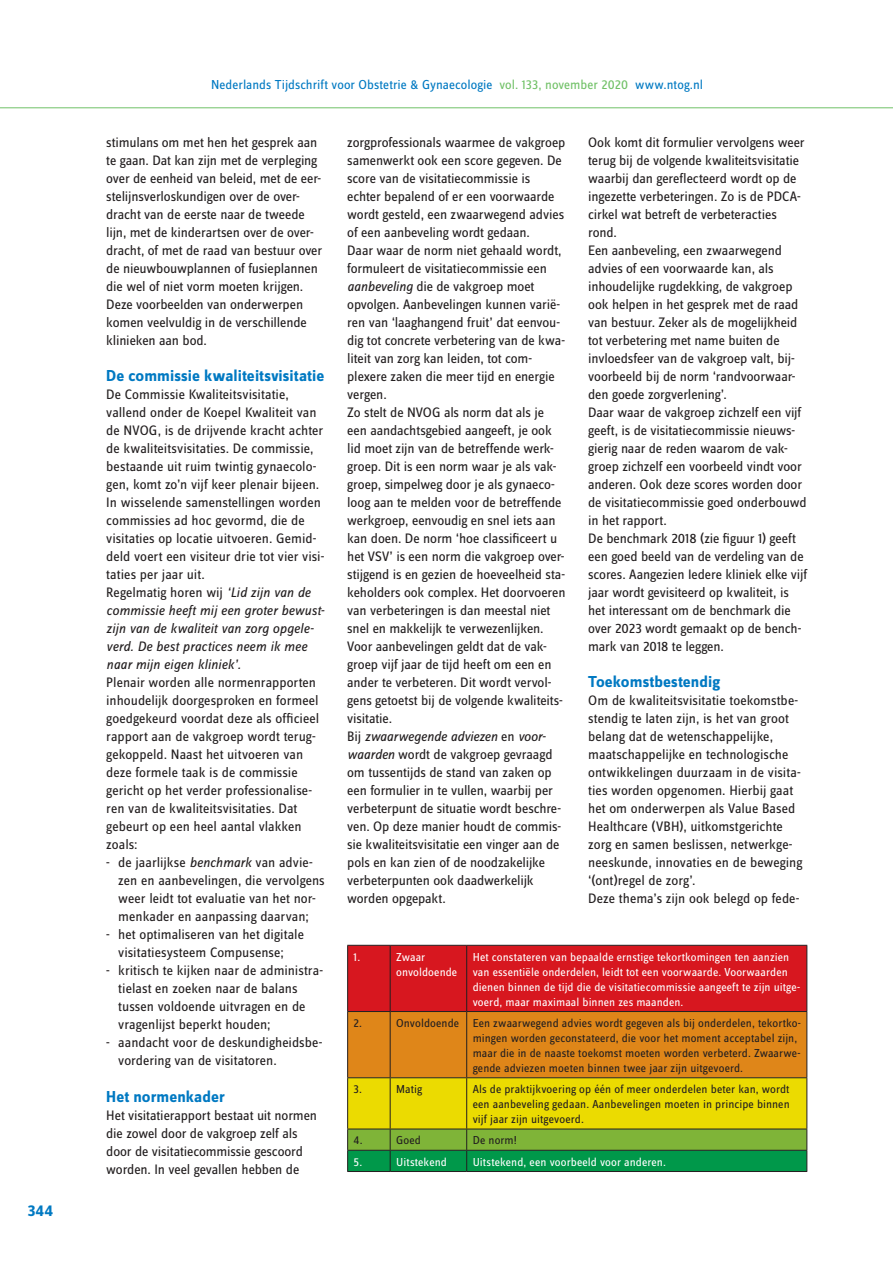
<style>
.page{position:relative;width:893px;height:1263px;background:#fff}
.page>*{position:absolute;margin:0;border:0;box-sizing:border-box;transform-origin:0 0}
.t1{font:700 16.5px "Zine Sans Dis";letter-spacing:.005em;color:#0079c2}
.t2{font:14.25px/18px "Zine Sans Dis";letter-spacing:-.01em;color:#231f20}
.t3{font:13.5px "Zine Sans Dis";letter-spacing:.005em;color:#0079c2}
.t4{font:12px/15px "Zine Sans Dis";letter-spacing:.005em;color:#231f20}
.t5{font:12px/15px "Zine Sans Dis";letter-spacing:.005em;color:#fff}
.s1{color:#71c167}
.s2{font-style:italic}
</style>
<div class="page">
<hr style="left:0;top:107px;width:893px;height:1px;background:#71c167">
<svg style="left:347px;top:945px;width:460px;height:226px;background:#bd7b1d"></svg>
<hr style="left:347px;top:1171px;width:43px;height:1px;background:#231f20">
<hr style="left:390px;top:1171px;width:77px;height:1px;background:#231f20">
<hr style="left:467px;top:1171px;width:340px;height:1px;background:#231f20">
<p class="t1" style="left:28px;top:1202px;width:27px">344</p>
<p class="t3" style="left:211px;top:78px;width:494px">Nederlands Tijdschrift voor Obstetrie &amp; Gynaecologie <span class="s1">vol. 133, november 2020</span> www.ntog.nl</p>
<p class="t2" style="left:106px;top:134px;width:217px">stimulans om met hen het gesprek aan te gaan. Dat kan zijn met de verpleging over de eenheid van beleid, met de eer&shy;stelijnsverloskundigen over de over&shy;dracht van de eerste naar de tweede lijn, met de kinderartsen over de over&shy;dracht, of met de raad van bestuur over de nieuwbouwplannen of fusieplannen die wel of niet vorm moeten krijgen.<br>Deze voorbeelden van onderwerpen komen veelvuldig in de verschillende klinieken aan bod.</p>
<p class="t1" style="left:106px;top:368px;width:220px">De commissie kwaliteitsvisitatie</p>
<p class="t2" style="left:106px;top:386px;width:220px">De Commissie Kwaliteitsvisitatie, vallend onder de Koepel Kwaliteit van de NVOG, is de drijvende kracht achter de kwaliteitsvisitaties. De commissie, bestaande uit ruim twintig gynaecolo&shy;gen, komt zo’n vijf keer plenair bijeen.<br>In wisselende samenstellingen worden commissies ad hoc gevormd, die de visitaties op locatie uitvoeren. Gemid&shy;deld voert een visiteur drie tot vier visi&shy;taties per jaar uit.<br>Regelmatig horen wij <span class="s2">‘Lid zijn van de commissie heeft mij een groter bewust&shy;zijn van de kwaliteit van zorg opgele&shy;verd. De best practices neem ik mee naar mijn eigen kliniek’.</span></p>
<p class="t2" style="left:106px;top:674px;width:215px">Plenair worden alle normenrapporten inhoudelijk doorgesproken en formeel goedgekeurd voordat deze als officieel rapport aan de vakgroep wordt terug&shy;gekoppeld. Naast het uitvoeren van deze formele taak is de commissie gericht op het verder professionalise&shy;ren van de kwaliteitsvisitaties. Dat gebeurt op een heel aantal vlakken zoals:</p>
<p class="t2" style="left:118px;top:854px;width:208px;text-indent:-12px">- de jaarlijkse <span class="s2">benchmark</span> van advie&shy;zen en aanbevelingen, die vervolgens weer leidt tot evaluatie van het nor&shy;menkader en aanpassing daarvan;</p>
<p class="t2" style="left:106px;top:926px;width:199px;text-align:center">- het optimaliseren van het digitale visitatiesysteem Compusense;</p>
<p class="t2" style="left:118px;top:962px;width:206px;text-indent:-12px">- kritisch te kijken naar de administra&shy;tielast en zoeken naar de balans tussen voldoende uitvragen en de vragenlijst beperkt houden;</p>
<p class="t2" style="left:118px;top:1034px;width:206px;text-indent:-12px">- aandacht voor de deskundigheidsbe&shy;vordering van de visitatoren.</p>
<p class="t1" style="left:106px;top:1088px;width:120px">Het normenkader</p>
<p class="t2" style="left:106px;top:1106px;width:212px">Het visitatierapport bestaat uit normen die zowel door de vakgroep zelf als door de visitatiecommissie gescoord worden. In veel gevallen hebben de</p>
<p class="t2" style="left:347px;top:134px;width:220px">zorgprofessionals waarmee de vakgroep samenwerkt ook een score gegeven. De score van de visitatiecommissie is echter bepalend of er een voorwaarde wordt gesteld, een zwaarwegend advies of een aanbeveling wordt gedaan.<br>Daar waar de norm niet gehaald wordt, formuleert de visitatiecommissie een <span class="s2">aanbeveling</span> die de vakgroep moet opvolgen. Aanbevelingen kunnen varië&shy;ren van ‘laaghangend fruit’ dat eenvou&shy;dig tot concrete verbetering van de kwa&shy;liteit van zorg kan leiden, tot com&shy;plexere zaken die meer tijd en energie vergen.<br>Zo stelt de NVOG als norm dat als je een aandachtsgebied aangeeft, je ook lid moet zijn van de betreffende werk&shy;groep. Dit is een norm waar je als vak&shy;groep, simpelweg door je als gynaeco&shy;loog aan te melden voor de betreffende werkgroep, eenvoudig en snel iets aan kan doen. De norm ‘hoe classificeert u het VSV’ is een norm die vakgroep over&shy;stijgend is en gezien de hoeveelheid sta&shy;keholders ook complex. Het doorvoeren van verbeteringen is dan meestal niet snel en makkelijk te verwezenlijken.<br>Voor aanbevelingen geldt dat de vak&shy;groep vijf jaar de tijd heeft om een en ander te verbeteren. Dit wordt vervol&shy;gens getoetst bij de volgende kwaliteits&shy;visitatie.<br>Bij <span class="s2">zwaarwegende adviezen</span> en <span class="s2">voor&shy;waarden</span> wordt de vakgroep gevraagd om tussentijds de stand van zaken op een formulier in te vullen, waarbij per verbeterpunt de situatie wordt beschre&shy;ven. Op deze manier houdt de commis&shy;sie kwaliteitsvisitatie een vinger aan de pols en kan zien of de noodzakelijke verbeterpunten ook daadwerkelijk worden opgepakt.</p>
<p class="t2" style="left:588px;top:134px;width:221px">Ook komt dit formulier vervolgens weer terug bij de volgende kwaliteitsvisitatie waarbij dan gereflecteerd wordt op de ingezette verbeteringen. Zo is de PDCA&shy;cirkel wat betreft de verbeteracties rond.<br>Een aanbeveling, een zwaarwegend advies of een voorwaarde kan, als inhoudelijke rugdekking, de vakgroep ook helpen in het gesprek met de raad van bestuur. Zeker als de mogelijkheid tot verbetering met name buiten de invloedsfeer van de vakgroep valt, bij&shy;voorbeeld bij de norm ‘randvoorwaar&shy;den goede zorgverlening’.<br>Daar waar de vakgroep zichzelf een vijf geeft, is de visitatiecommissie nieuws&shy;gierig naar de reden waarom de vak&shy;groep zichzelf een voorbeeld vindt voor anderen. Ook deze scores worden door de visitatiecommissie goed onderbouwd in het rapport.<br>De benchmark 2018 (zie figuur 1) geeft een goed beeld van de verdeling van de scores. Aangezien Iedere kliniek elke vijf jaar wordt gevisiteerd op kwaliteit, is het interessant om de benchmark die over 2023 wordt gemaakt op de bench&shy;mark van 2018 te leggen.</p>
<p class="t1" style="left:588px;top:674px;width:133px">Toekomstbestendig</p>
<p class="t2" style="left:588px;top:692px;width:216px">Om de kwaliteitsvisitatie toekomstbe&shy;stendig te laten zijn, is het van groot belang dat de wetenschappelijke, maatschappelijke en technologische ontwikkelingen duurzaam in de visita&shy;ties worden opgenomen. Hierbij gaat het om onderwerpen als Value Based Healthcare (VBH), uitkomstgerichte zorg en samen beslissen, netwerkge&shy;neeskunde, innovaties en de beweging ‘(ont)regel de zorg’.<br>Deze thema’s zijn ook belegd op fede-</p>
<p class="t5" style="left:354px;top:949px;width:8px">1.</p>
<p class="t5" style="left:396px;top:949px;width:63px">Zwaar onvoldoende</p>
<p class="t5" style="left:473px;top:949px;width:329px">Het constateren van bepaalde ernstige tekortkomingen ten aanzien van essentiële onderdelen, leidt tot een voorwaarde. Voorwaarden dienen binnen de tijd die de visitatiecommissie aangeeft te zijn uitge&shy;voerd, maar maximaal binnen zes maanden.</p>
<p class="t4" style="left:354px;top:1016px;width:10px">2.</p>
<p class="t4" style="left:473px;top:1016px;width:330px;text-indent:-77px">Onvoldoende Een zwaarwegend advies wordt gegeven als bij onderdelen, tekortko&shy;mingen worden geconstateerd, die voor het moment acceptabel zijn, maar die in de naaste toekomst moeten worden verbeterd. Zwaarwe&shy;gende adviezen moeten binnen twee jaar zijn uitgevoerd.</p>
<p class="t4" style="left:354px;top:1082px;width:10px">3.</p>
<p class="t4" style="left:396px;top:1082px;width:28px">Matig</p>
<p class="t4" style="left:473px;top:1082px;width:319px;text-align:justify">Als de praktijkvoering op één of meer onderdelen beter kan, wordt een aanbeveling gedaan. Aanbevelingen moeten in principe binnen vijf jaar zijn uitgevoerd.</p>
<p class="t4" style="left:354px;top:1133px;width:10px">4.</p>
<p class="t4" style="left:396px;top:1133px;width:26px">Goed</p>
<p class="t4" style="left:473px;top:1133px;width:46px">De norm!</p>
<p class="t5" style="left:354px;top:1154px;width:10px">5.</p>
<p class="t5" style="left:396px;top:1154px;width:52px">Uitstekend</p>
<p class="t5" style="left:473px;top:1154px;width:195px">Uitstekend, een voorbeeld voor anderen.</p>
</div>
